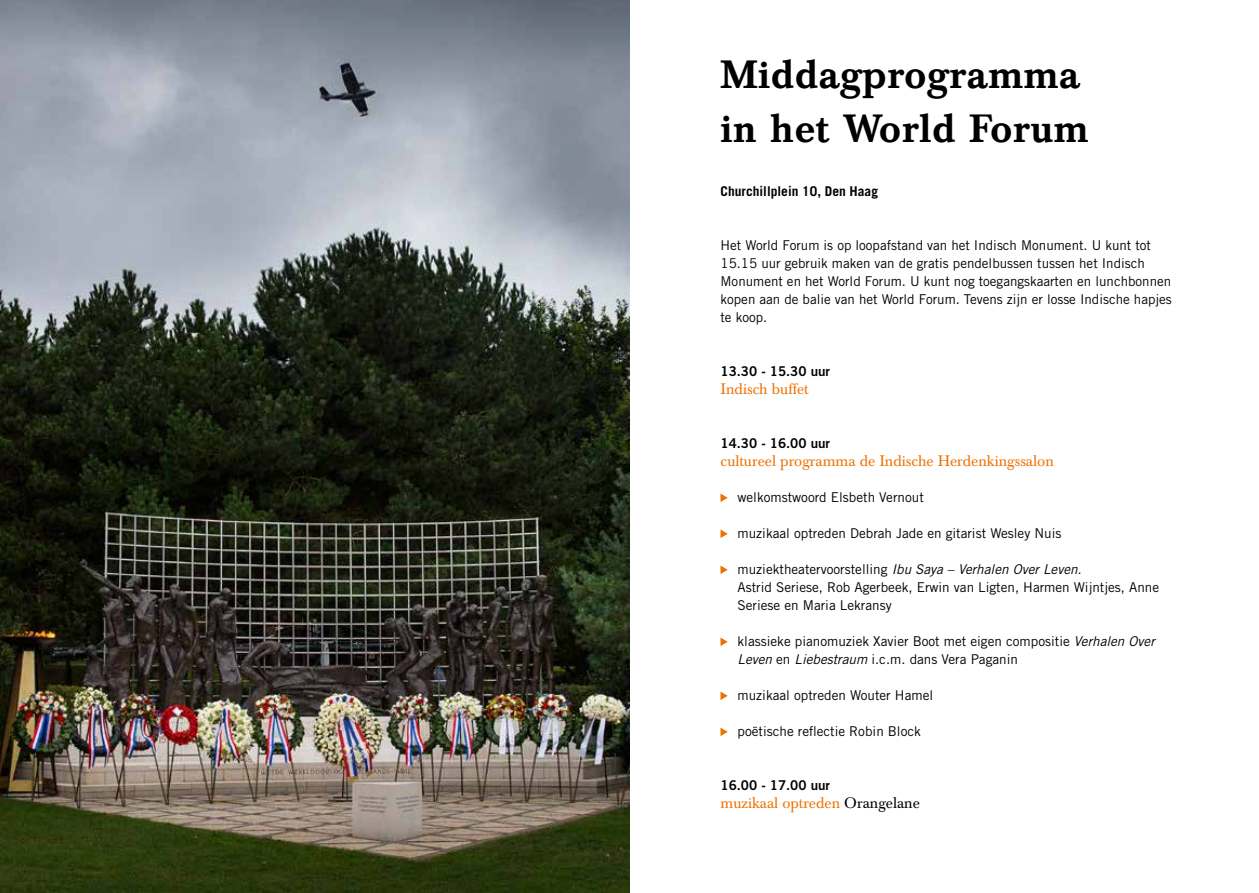
<style>
.page{position:relative;width:1259px;height:893px;background:#fff}
.page>*{position:absolute;margin:0;border:0;box-sizing:border-box;transform-origin:0 0}
.t1{font:500 39px/54px "Baskerville BE";letter-spacing:.01em;color:#000}
.t2{font:15px "Baskerville BE";color:#ee7203}
.t3{font:13.5px/18px "Trade Gothic LT Std";color:#000}
.t4{font:13.5px "Trade Gothic LT Std Bd 2";color:#000}
.t5{font:700 13.5px "Trade Gothic LT Std";color:#000}
.s1{font-style:italic}
.s2{color:#000}
</style>
<div class="page">
<svg style="left:720px;top:494px;width:8px;height:8px"></svg>
<svg style="left:720px;top:530px;width:8px;height:8px"></svg>
<svg style="left:720px;top:566px;width:8px;height:8px"></svg>
<svg style="left:720px;top:638px;width:8px;height:8px"></svg>
<svg style="left:720px;top:692px;width:8px;height:8px"></svg>
<svg style="left:720px;top:728px;width:8px;height:8px"></svg>
<img style="left:0;top:0;width:629px;height:893px">
<h1 class="t1" style="left:720px;top:49px;width:370px">Middagprogramma in het World Forum</h1>
<p class="t5" style="left:720px;top:183px;width:159px">Churchillplein 10, Den Haag</p>
<p class="t3" style="left:720px;top:236px;width:453px">Het World Forum is op loopafstand van het Indisch Monument. U kunt tot 15.15 uur gebruik maken van de gratis pendelbussen tussen het Indisch Monument en het World Forum. U kunt nog toegangskaarten en lunchbonnen kopen aan de balie van het World Forum. Tevens zijn er losse Indische hapjes te koop.</p>
<p class="t4" style="left:720px;top:363px;width:111px">13.30 - 15.30 uur</p>
<p class="t2" style="left:720px;top:380px;width:90px">Indisch buffet</p>
<p class="t4" style="left:720px;top:435px;width:111px">14.30 - 16.00 uur</p>
<p class="t2" style="left:720px;top:452px;width:335px">cultureel programma de Indische Herdenkingssalon</p>
<p class="t3" style="left:737px;top:488px;width:188px">welkomstwoord Elsbeth Vernout</p>
<p class="t3" style="left:737px;top:524px;width:325px">muzikaal optreden Debrah Jade en gitarist Wesley Nuis</p>
<p class="t3" style="left:737px;top:560px;width:423px">muziektheatervoorstelling <span class="s1">Ibu Saya – Verhalen Over Leven.<br></span>Astrid Seriese, Rob Agerbeek, Erwin van Ligten, Harmen Wijntjes, Anne<br>Seriese en Maria Lekransy</p>
<p class="t3" style="left:737px;top:632px;width:419px">klassieke pianomuziek Xavier Boot met eigen compositie <span class="s1">Verhalen Over<br>Leven</span> en <span class="s1">Liebestraum</span> i.c.m. dans Vera Paganin</p>
<p class="t3" style="left:737px;top:686px;width:197px">muzikaal optreden Wouter Hamel</p>
<p class="t3" style="left:737px;top:722px;width:185px">poëtische reflectie Robin Block</p>
<p class="t4" style="left:720px;top:777px;width:111px">16.00 - 17.00 uur</p>
<p class="t2" style="left:720px;top:794px;width:201px">muzikaal optreden <span class="s2">Orangelane</span></p>
</div>
